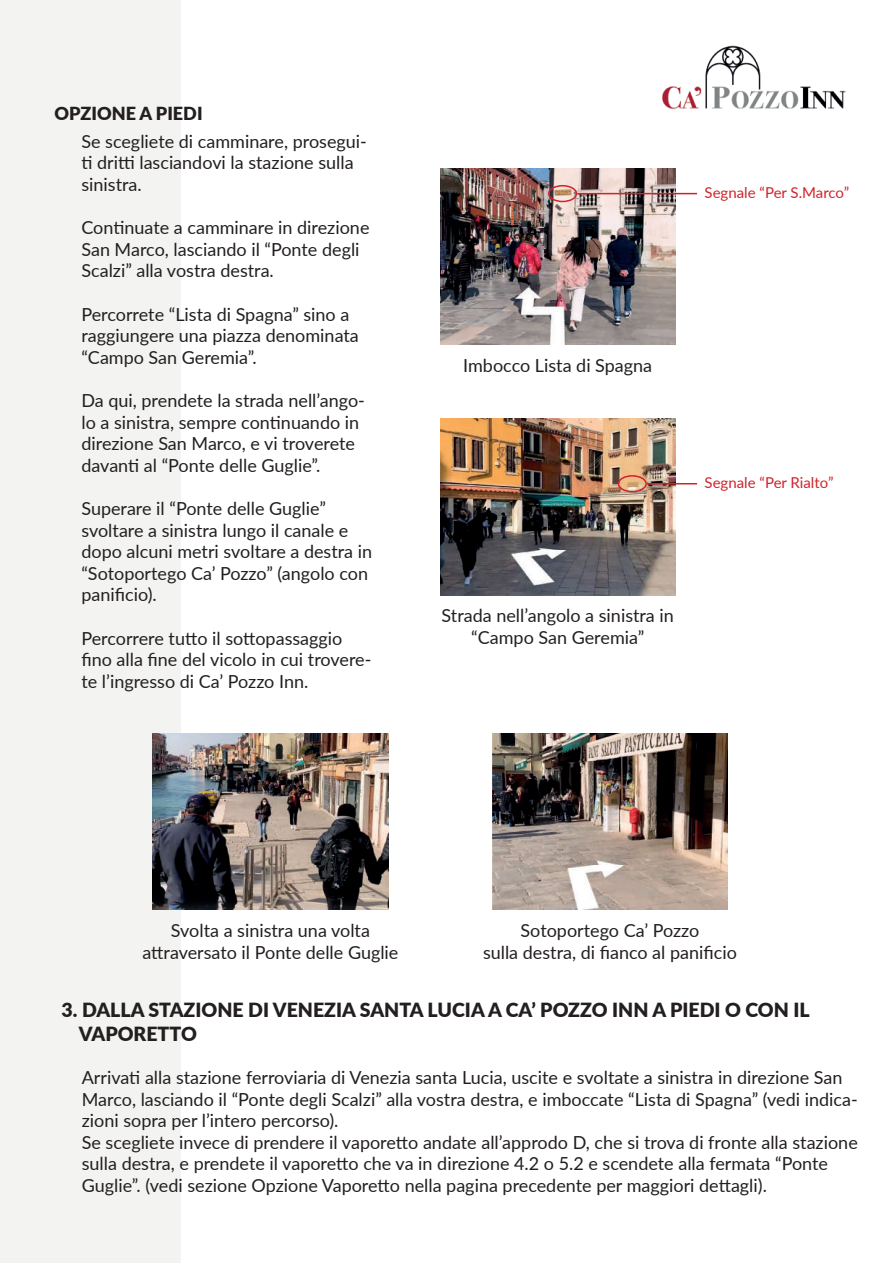
<style>
.page{position:relative;width:893px;height:1263px;background:#fff}
.page>*{position:absolute;margin:0;border:0;box-sizing:border-box;transform-origin:0 0}
.t1{font:900 19.5px/23.4px "Lato";color:#231f20}
.t2{font:18px/21.6px "Lato";color:#231f20}
.t3{font:900 18px "Lato";color:#231f20}
.t4{font:15px "Lato";color:#d1232a}
</style>
<div class="page">
<img style="left:662px;top:45px;width:184px;height:65px">
<div style="left:0;top:0;width:181px;height:1263px;background:#f3f3f1"></div>
<img style="left:440px;top:168px;width:235px;height:177px">
<img style="left:440px;top:418px;width:235px;height:177px">
<img style="left:492px;top:733px;width:235px;height:177px">
<div style="left:548px;top:185px;width:29px;height:17px;border:2px solid #d1232a;border-radius:50%"></div>
<div style="left:618px;top:475px;width:29px;height:17px;border:2px solid #d1232a;border-radius:50%"></div>
<hr style="left:577px;top:193px;width:120px;height:1px;background:#d1232a">
<hr style="left:647px;top:483px;width:50px;height:1px;background:#d1232a">
<img style="left:153px;top:733px;width:235px;height:177px">
<p class="t3" style="left:54px;top:100px;width:150px">OPZIONE A PIEDI</p>
<p class="t2" style="left:81px;top:130px;width:287px">Se scegliete di camminare, prosegui&shy;ti dritti lasciandovi la stazione sulla sinistra.</p>
<p class="t2" style="left:81px;top:216px;width:290px">Continuate a camminare in direzione<br>San Marco, lasciando il “Ponte degli<br>Scalzi” alla vostra destra.</p>
<p class="t2" style="left:81px;top:302px;width:279px">Percorrete “Lista di Spagna” sino a raggiungere una piazza denominata “Campo San Geremia”.</p>
<p class="t2" style="left:81px;top:389px;width:285px">Da qui, prendete la strada nell’ango&shy;lo a sinistra, sempre continuando in direzione San Marco, e vi troverete davanti al “Ponte delle Guglie”.</p>
<p class="t2" style="left:81px;top:497px;width:292px">Superare il “Ponte delle Guglie” svoltare a sinistra lungo il canale e dopo alcuni metri svoltare a destra in “Sotoportego Ca’ Pozzo” (angolo con panificio).</p>
<p class="t2" style="left:81px;top:626px;width:291px">Percorrere tutto il sottopassaggio fino alla fine del vicolo in cui trovere&shy;te l’ingresso di Ca’ Pozzo Inn.</p>
<p class="t4" style="left:705px;top:182px;width:146px">Segnale “Per S.Marco”</p>
<p class="t2" style="left:463px;top:354px;width:190px">Imbocco Lista di Spagna</p>
<p class="t4" style="left:705px;top:472px;width:130px">Segnale “Per Rialto”</p>
<p class="t2" style="left:442px;top:604px;width:234px;text-align:center">Strada nell’angolo a sinistra in “Campo San Geremia”</p>
<p class="t2" style="left:142px;top:919px;width:257px;text-align:center">Svolta a sinistra una volta attraversato il Ponte delle Guglie</p>
<p class="t2" style="left:483px;top:919px;width:255px;text-align:center">Sotoportego Ca’ Pozzo<br>sulla destra, di fianco al panificio</p>
<p class="t1" style="left:79px;top:998px;width:732px;text-indent:-17px">3. DALLA STAZIONE DI VENEZIA SANTA LUCIA A CA’ POZZO INN A PIEDI O CON IL<br>VAPORETTO</p>
<p class="t2" style="left:82px;top:1066px;width:777px">Arrivati alla stazione ferroviaria di Venezia santa Lucia, uscite e svoltate a sinistra in direzione San Marco, lasciando il “Ponte degli Scalzi” alla vostra destra, e imboccate “Lista di Spagna” (vedi indica&shy;zioni sopra per l’intero percorso).<br>Se scegliete invece di prendere il vaporetto andate all’approdo D, che si trova di fronte alla stazione sulla destra, e prendete il vaporetto che va in direzione 4.2 o 5.2 e scendete alla fermata “Ponte Guglie”. (vedi sezione Opzione Vaporetto nella pagina precedente per maggiori dettagli).</p>
</div>
